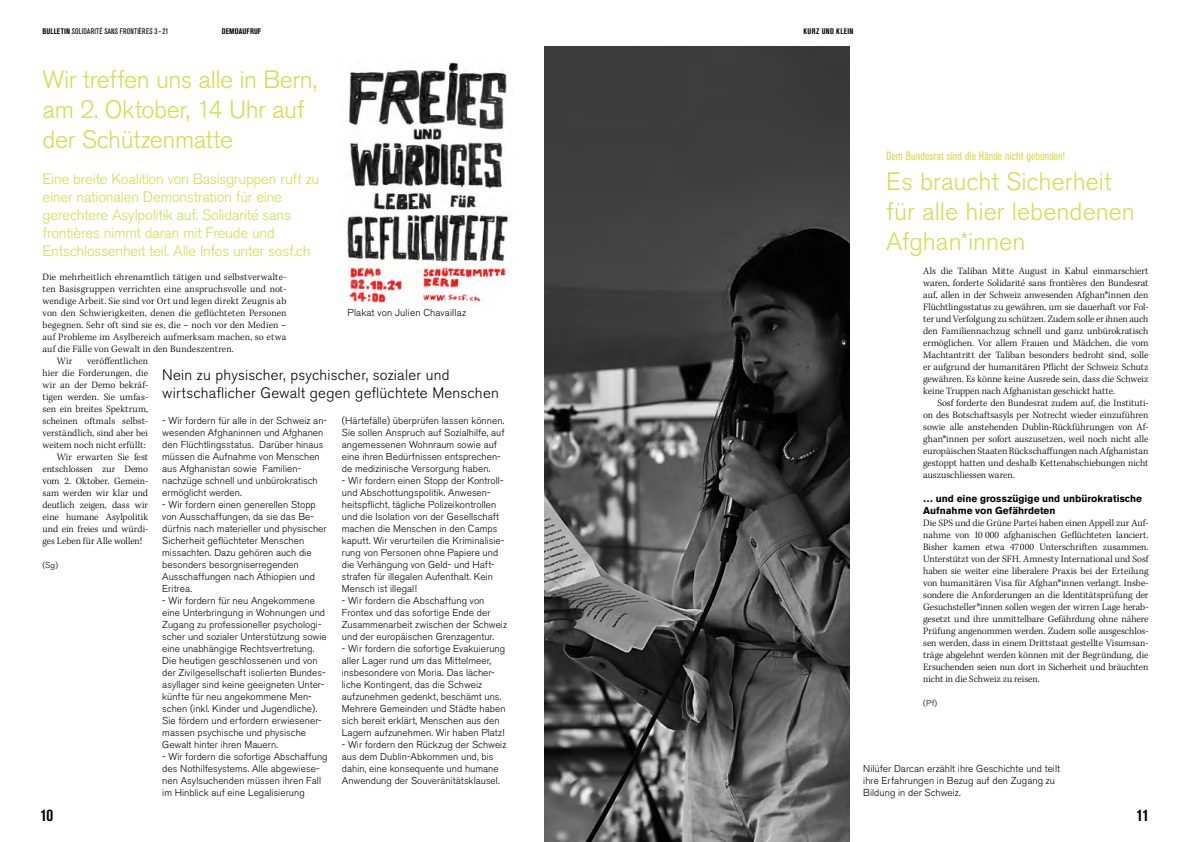
<style>
.page{position:relative;width:1191px;height:842px;background:#fff}
.page>*{position:absolute;margin:0;border:0;box-sizing:border-box;transform-origin:0 0}
.H2_25{font:300 25px/30px "Akzidenz Grotesk BE";letter-spacing:-.005em;color:#d4dc50}
.t1{font:700 condensed 17px "Akzidenz Grotesk BE";color:#000}
.H3_15_Lead{font:300 15px/18px "Akzidenz Grotesk BE";letter-spacing:-.015em;color:#d4dc50}
.Person_8{font:300 15px/18px "Akzidenz Grotesk BE";letter-spacing:.015em;color:#000}
.Obertitel_12{font:condensed 12px "Akzidenz Grotesk BE";letter-spacing:.01em;color:#d4dc50}
.Lauftext_mitEinzug_1{font:300 10px/12px "Kepler Std";color:#000;text-align:justify}
.Fotolegende_10{font:300 10px/12px "Akzidenz Grotesk BE";letter-spacing:.005em;color:#000}
.H4_10{font:700 10px/12px "Akzidenz Grotesk BE";letter-spacing:.005em;color:#000}
.Person_8-2{font:300 8.5px "Akzidenz Grotesk BE";color:#000}
.Rubrik_10{font:condensed 8px "Akzidenz Grotesk BE";letter-spacing:.025em;color:#000}
.Rubrik_10-2{font:700 condensed 8px "Akzidenz Grotesk BE";letter-spacing:.035em;color:#000}
.s1{font-weight:700}
</style>
<div class="page">
<img style="left:346px;top:62px;width:167px;height:243px">
<img style="left:544px;top:46px;width:305px;height:796px">
<p class="Rubrik_10" style="left:43px;top:27px;width:127px"><span class="s1">BULLETIN</span> SOLIDARITÉ SANS FRONTIÈRES 3–21</p>
<p class="Rubrik_10-2" style="left:222px;top:27px;width:41px">DEMOAUFRUF</p>
<p class="Rubrik_10-2" style="left:803px;top:27px;width:52px">KURZ UND KLEIN</p>
<p class="H2_25" style="left:43px;top:65px;width:276px">Wir treffen uns alle in Bern,</p>
<p class="H2_25" style="left:43px;top:95px;width:263px">am 2. Oktober, 14 Uhr auf der Schützenmatte</p>
<p class="H3_15_Lead" style="left:43px;top:170px;width:278px">Eine breite Koalition von Basisgruppen ruft zu einer nationalen Demonstration für eine gerechtere Asylpolitik auf. Solidarité sans frontières nimmt daran mit Freude und Entschlossenheit teil. Alle Infos unter sosf.ch</p>
<p class="Lauftext_mitEinzug_1" style="left:43px;top:272px;width:245px">Die mehrheitlich ehrenamtlich tätigen und selbstverwalte&shy;ten Basisgruppen verrichten eine anspruchsvolle und not&shy;wendige Arbeit. Sie sind vor Ort und legen direkt Zeugnis ab von den Schwierigkeiten, denen die geflüchteten Personen begegnen. Sehr oft sind sie es, die – noch vor den Medien – auf Probleme im Asylbereich aufmerksam machen, so etwa auf die Fälle von Gewalt in den Bundeszentren.</p>
<p class="Lauftext_mitEinzug_1" style="left:57px;top:356px;width:17px">Wir</p>
<p class="Fotolegende_10" style="left:347px;top:307px;width:120px">Plakat von Julien Chavaillaz</p>
<p class="Lauftext_mitEinzug_1" style="left:43px;top:356px;width:107px;text-indent:44px">veröffentlichen hier die Forderungen, die wir an der Demo bekräf&shy;tigen werden. Sie umfas&shy;sen ein breites Spektrum, scheinen oftmals selbst&shy;verständlich, sind aber bei weitem noch nicht erfüllt:</p>
<p class="Lauftext_mitEinzug_1" style="left:43px;top:452px;width:107px;text-indent:14px">Wir erwarten Sie fest entschlossen zur Demo vom 2. Oktober. Gemein&shy;sam werden wir klar und deutlich zeigen, dass wir eine humane Asylpolitik und ein freies und würdi&shy;ges Leben für Alle wollen!</p>
<p class="Person_8-2" style="left:43px;top:561px;width:17px">(Sg)</p>
<p class="Person_8" style="left:162px;top:366px;width:338px">Nein zu physischer, psychischer, sozialer und wirtschaflicher Gewalt gegen geflüchtete Menschen</p>
<p class="Fotolegende_10" style="left:342px;top:415px;width:164px">(Härtefälle) überprüfen lassen können.<br>Sie sollen Anspruch auf Sozialhilfe, auf angemessenen Wohnraum sowie auf eine ihren Bedürfnissen entsprechen&shy;de medizinische Versorgung haben.</p>
<p class="Fotolegende_10" style="left:342px;top:475px;width:164px">- Wir fordern einen Stopp der Kontroll&shy;und Abschottungspolitik. Anwesen&shy;heitspflicht, tägliche Polizeikontrollen und die Isolation von der Gesellschaft machen die Menschen in den Camps kaputt. Wir verurteilen die Kriminalisie&shy;rung von Personen ohne Papiere und die Verhängung von Geld- und Haft&shy;strafen für illegalen Aufenthalt. Kein Mensch ist illegal!</p>
<p class="Fotolegende_10" style="left:342px;top:595px;width:167px">- Wir fordern die Abschaffung von Frontex und das sofortige Ende der Zusammenarbeit zwischen der Schweiz und der europäischen Grenzagentur.</p>
<p class="Fotolegende_10" style="left:342px;top:643px;width:165px">- Wir fordern die sofortige Evakuierung aller Lager rund um das Mittelmeer, insbesondere von Moria. Das lächer&shy;liche Kontingent, das die Schweiz aufzunehmen gedenkt, beschämt uns.<br>Mehrere Gemeinden und Städte haben sich bereit erklärt, Menschen aus den Lagern aufzunehmen. Wir haben Platz!</p>
<p class="Fotolegende_10" style="left:342px;top:739px;width:166px">- Wir fordern den Rückzug der Schweiz aus dem Dublin-Abkommen und, bis dahin, eine konsequente und humane Anwendung der Souveränitätsklausel.</p>
<p class="Fotolegende_10" style="left:162px;top:415px;width:166px">- Wir fordern für alle in der Schweiz an&shy;wesenden Afghaninnen und Afghanen den Flüchtlingsstatus. Darüber hinaus müssen die Aufnahme von Menschen aus Afghanistan sowie Familien&shy;nachzüge schnell und unbürokratisch ermöglicht werden.</p>
<p class="Fotolegende_10" style="left:162px;top:499px;width:166px">- Wir fordern einen generellen Stopp von Ausschaffungen, da sie das Be&shy;dürfnis nach materieller und physischer<br>Sicherheit geflüchteter Menschen missachten. Dazu gehören auch die besonders besorgniserregenden<br>Ausschaffungen nach Äthiopien und<br>Eritrea.</p>
<p class="Fotolegende_10" style="left:162px;top:595px;width:166px">- Wir fordern für neu Angekommene eine Unterbringung in Wohnungen und Zugang zu professioneller psychologi&shy;scher und sozialer Unterstützung sowie eine unabhängige Rechtsvertretung.<br>Die heutigen geschlossenen und von der Zivilgesellschaft isolierten Bundes&shy;asyllager sind keine geeigneten Unter&shy;künfte für neu angekommene Men&shy;schen (inkl. Kinder und Jugendliche).<br>Sie fördern und erfordern erwiesener&shy;massen psychische und physische Gewalt hinter ihren Mauern.</p>
<p class="Fotolegende_10" style="left:162px;top:751px;width:167px">- Wir fordern die sofortige Abschaffung des Nothilfesystems. Alle abgewiese&shy;nen Asylsuchenden müssen ihren Fall im Hinblick auf eine Legalisierung</p>
<p class="Obertitel_12" style="left:886px;top:150px;width:180px">Dem Bundesrat sind die Hände nicht gebunden!</p>
<p class="H2_25" style="left:886px;top:167px;width:250px">Es braucht Sicherheit für alle hier lebendenen<br>Afghan*innen</p>
<p class="Lauftext_mitEinzug_1" style="left:923px;top:266px;width:227px">Als die Taliban Mitte August in Kabul einmarschiert waren, forderte Solidarité sans frontières den Bundesrat auf, allen in der Schweiz anwesenden Afghan*innen den Flüchtlingsstatus zu gewähren, um sie dauerhaft vor Fol&shy;ter und Verfolgung zu schützen. Zudem solle er ihnen auch den Familiennachzug schnell und ganz unbürokratisch ermöglichen. Vor allem Frauen und Mädchen, die vom Machtantritt der Taliban besonders bedroht sind, solle er aufgrund der humanitären Pflicht der Schweiz Schutz gewähren. Es könne keine Ausrede sein, dass die Schweiz keine Truppen nach Afghanistan geschickt hatte.</p>
<p class="Lauftext_mitEinzug_1" style="left:923px;top:398px;width:227px;text-indent:14px">Sosf forderte den Bundesrat zudem auf, die Instituti&shy;on des Botschaftsasyls per Notrecht wieder einzuführen sowie alle anstehenden Dublin-Rückführungen von Af&shy;ghan*innen per sofort auszusetzen, weil noch nicht alle europäischen Staaten Rückschaffungen nach Afghanistan gestoppt hatten und deshalb Kettenabschiebungen nicht auszuschliessen waren.</p>
<p class="H4_10" style="left:923px;top:493px;width:220px">… und eine grosszügige und unbürokratische<br>Aufnahme von Gefährdeten</p>
<p class="Lauftext_mitEinzug_1" style="left:923px;top:518px;width:227px">Die SPS und die Grüne Partei haben einen Appell zur Auf&shy;nahme von 10 000 afghanischen Geflüchteten lanciert.<br>Bisher kamen etwa 47000 Unterschriften zusammen.<br>Unterstützt von der SFH. Amnesty International und Sosf haben sie weiter eine liberalere Praxis bei der Erteilung von humanitären Visa für Afghan*innen verlangt. Insbe&shy;sondere die Anforderungen an die Identitätsprüfung der Gesuchsteller*innen sollen wegen der wirren Lage herab&shy;gesetzt und ihre unmittelbare Gefährdung ohne nähere Prüfung angenommen werden. Zudem solle ausgeschlos&shy;sen werden, dass in einem Drittstaat gestellte Visumsan&shy;träge abgelehnt werden können mit der Begründung, die Ersuchenden seien nun dort in Sicherheit und bräuchten nicht in die Schweiz zu reisen.</p>
<p class="Person_8-2" style="left:923px;top:699px;width:16px">(Pf)</p>
<p class="Fotolegende_10" style="left:863px;top:763px;width:198px">Nilüfer Darcan erzählt ihre Geschichte und teilt ihre Erfahrungen in Bezug auf den Zugang zu<br>Bildung in der Schweiz.</p>
<h2 class="t1" style="left:40px;top:805px;width:14px">10</h2>
<h2 class="t1" style="left:1136px;top:805px;width:14px">11</h2>
</div>
